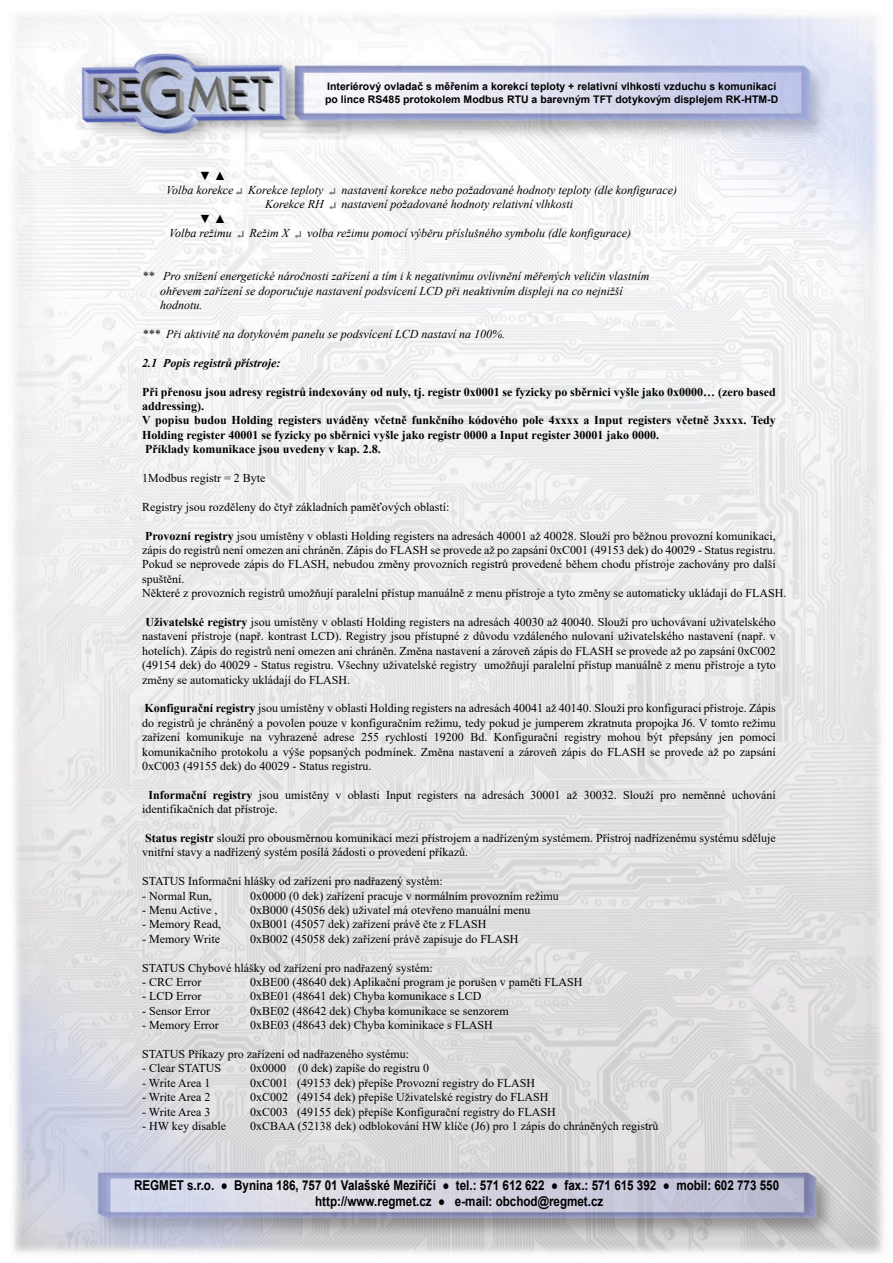
<style>
.page{position:relative;width:893px;height:1263px;background:#fff}
.page>*{position:absolute;margin:0;border:0;box-sizing:border-box;transform-origin:0 0}
.t1{font:700 13.5px/16.2px "Arial";color:#000;text-align:center;scale:.86 1}
.t2{font:12px/14.4px "Times New Roman";color:#000}
.t3{font:italic 12px/14.4px "Times New Roman";color:#000}
.t4{font:700 12px/14.4px "Times New Roman";color:#000}
.t5{font:italic 700 12px "Times New Roman";color:#000}
.t6{font:700 10.5px/12.6px "Arial";color:#000}
.s1{color:#898989}
.s2{font-weight:700}
</style>
<div class="page">
<img style="left:13px;top:14px;width:871px;height:1240px">
<svg style="left:236px;top:188px;width:6px;height:7px"></svg>
<svg style="left:329px;top:188px;width:6px;height:7px"></svg>
<svg style="left:329px;top:202px;width:6px;height:7px"></svg>
<svg style="left:237px;top:231px;width:6px;height:7px"></svg>
<svg style="left:295px;top:231px;width:6px;height:7px"></svg>
<p class="t6" style="left:325px;top:80px;width:455px">Interiérový ovladač s měřením a korekcí teploty + relativní vlhkosti vzduchu s komunikací po lince RS485 protokolem Modbus RTU a barevným TFT dotykovým displejem RK-HTM-D</p>
<p class="t3" style="left:199px;top:168px;width:28px">▼ ▲</p>
<p class="t3" style="left:166px;top:182px;width:513px">Volba korekce <span class="s1">↵</span> Korekce teploty <span class="s1">↵</span> nastavení korekce nebo požadované hodnoty teploty (dle konfigurace)</p>
<p class="t3" style="left:265px;top:197px;width:309px">Korekce RH <span class="s1">↵</span> nastavení požadované hodnoty relativní vlhkosti</p>
<p class="t3" style="left:169px;top:211px;width:463px;text-indent:30px">▼ ▲<br>Volba režimu <span class="s1">↵</span> Režim X <span class="s1">↵</span> volba režimu pomocí výběru příslušného symbolu (dle konfigurace)</p>
<p class="t3" style="left:160px;top:269px;width:491px;text-indent:-18px">** Pro snížení energetické náročnosti zařízení a tím i k negativnímu ovlivnění měřených veličin vlastním ohřevem zařízení se doporučuje nastavení podsvícení LCD při neaktivním displeji na co nejnižší hodnotu.</p>
<p class="t3" style="left:142px;top:326px;width:364px">*** Při aktivitě na dotykovém panelu se podsvícení LCD nastaví na 100%.</p>
<p class="t5" style="left:142px;top:354px;width:140px">2.1 Popis registrů přístroje:</p>
<p class="t4" style="left:142px;top:384px;width:635px">Při přenosu jsou adresy registrů indexovány od nuly, tj. registr 0x0001 se fyzicky po sběrnici vyšle jako 0x0000… (zero based addressing).<br>V popisu budou Holding registers uváděny včetně funkčního kódového pole 4xxxx a Input registers včetně 3xxxx. Tedy Holding register 40001 se fyzicky po sběrnici vyšle jako registr 0000 a Input register 30001 jako 0000.<br>Příklady komunikace jsou uvedeny v kap. 2.8.</p>
<p class="t2" style="left:142px;top:470px;width:125px">1Modbus registr = 2 Byte</p>
<p class="t2" style="left:142px;top:499px;width:309px">Registry jsou rozděleny do čtyř základních paměťových oblastí:</p>
<p class="t2" style="left:142px;top:528px;width:646px"><span class="s2">Provozní registry</span> jsou umístěny v oblasti Holding registers na adresách 40001 až 40028. Slouží pro běžnou provozní komunikaci, zápis do registrů není omezen ani chráněn. Zápis do FLASH se provede až po zapsání 0xC001 (49153 dek) do 40029 - Status registru.<br>Pokud se neprovede zápis do FLASH, nebudou změny provozních registrů provedené během chodu přístroje zachovány pro další spuštění.<br>Některé z provozních registrů umožňují paralelní přístup manuálně z menu přístroje a tyto změny se automaticky ukládají do FLASH.</p>
<p class="t2" style="left:142px;top:614px;width:635px;text-align:justify"><span class="s2">Uživatelské registry</span> jsou umístěny v oblasti Holding registers na adresách 40030 až 40040. Slouží pro uchovávaní uživatelského nastavení přístroje (např. kontrast LCD). Registry jsou přístupné z důvodu vzdáleného nulovaní uživatelského nastavení (např. v hotelích). Zápis do registrů není omezen ani chráněn. Změna nastavení a zároveň zápis do FLASH se provede až po zapsání 0xC002 (49154 dek) do 40029 - Status registru. Všechny uživatelské registry umožňují paralelní přístup manuálně z menu přístroje a tyto změny se automaticky ukládají do FLASH.</p>
<p class="t2" style="left:142px;top:701px;width:635px;text-align:justify"><span class="s2">Konfigurační registry</span> jsou umístěny v oblasti Holding registers na adresách 40041 až 40140. Slouží pro konfiguraci přístroje. Zápis do registrů je chráněný a povolen pouze v konfiguračním režimu, tedy pokud je jumperem zkratnuta propojka J6. V tomto režimu zařízení komunikuje na vyhrazené adrese 255 rychlostí 19200 Bd. Konfigurační registry mohou být přepsány jen pomocí komunikačního protokolu a výše popsaných podmínek. Změna nastavení a zároveň zápis do FLASH se provede až po zapsání 0xC003 (49155 dek) do 40029 - Status registru.</p>
<p class="t2" style="left:142px;top:787px;width:635px;text-indent:6px"><span class="s2">Informační registry</span> jsou umístěny v oblasti Input registers na adresách 30001 až 30032. Slouží pro neměnné uchování identifikačních dat přístroje.</p>
<p class="t2" style="left:142px;top:830px;width:635px"><span class="s2">Status registr</span> slouží pro obousměrnou komunikaci mezi přístrojem a nadřízeným systémem. Přístroj nadřízenému systému sděluje vnitřní stavy a nadřízený systém posílá žádosti o provedení příkazů.</p>
<p class="t2" style="left:142px;top:874px;width:302px">STATUS Informační hlášky od zařízení pro nadřazený systém:</p>
<p class="t2" style="left:142px;top:888px;width:71px">- Normal Run,</p>
<p class="t2" style="left:250px;top:888px;width:310px">0x0000 (0 dek) zařízení pracuje v normálním provozním režimu</p>
<p class="t2" style="left:142px;top:902px;width:77px">- Menu Active ,</p>
<p class="t2" style="left:250px;top:902px;width:282px">0xB000 (45056 dek) uživatel má otevřeno manuální menu</p>
<p class="t2" style="left:142px;top:917px;width:80px">- Memory Read,</p>
<p class="t2" style="left:250px;top:917px;width:238px">0xB001 (45057 dek) zařízení právě čte z FLASH</p>
<p class="t2" style="left:142px;top:931px;width:79px">- Memory Write</p>
<p class="t2" style="left:250px;top:931px;width:270px">0xB002 (45058 dek) zařízení právě zapisuje do FLASH</p>
<p class="t2" style="left:142px;top:960px;width:292px">STATUS Chybové hlášky od zařízení pro nadřazený systém:</p>
<p class="t2" style="left:142px;top:974px;width:61px">- CRC Error</p>
<p class="t2" style="left:250px;top:974px;width:334px">0xBE00 (48640 dek) Aplikační program je porušen v paměti FLASH</p>
<p class="t2" style="left:142px;top:989px;width:61px">- LCD Error</p>
<p class="t2" style="left:250px;top:989px;width:233px">0xBE01 (48641 dek) Chyba komunikace s LCD</p>
<p class="t2" style="left:142px;top:1003px;width:69px">- Sensor Error</p>
<p class="t2" style="left:250px;top:1003px;width:260px">0xBE02 (48642 dek) Chyba komunikace se senzorem</p>
<p class="t2" style="left:142px;top:1018px;width:78px">- Memory Error</p>
<p class="t2" style="left:250px;top:1018px;width:244px">0xBE03 (48643 dek) Chyba kominikace s FLASH</p>
<p class="t2" style="left:142px;top:1046px;width:268px">STATUS Příkazy pro zařízení od nadřazeného systému:</p>
<p class="t2" style="left:142px;top:1061px;width:81px">- Clear STATUS</p>
<p class="t2" style="left:250px;top:1061px;width:180px">0x0000 (0 dek) zapíše do registru 0</p>
<p class="t2" style="left:142px;top:1075px;width:70px">- Write Area 1</p>
<p class="t2" style="left:250px;top:1075px;width:286px">0xC001 (49153 dek) přepíše Provozní registry do FLASH</p>
<p class="t2" style="left:142px;top:1090px;width:70px">- Write Area 2</p>
<p class="t2" style="left:250px;top:1090px;width:300px">0xC002 (49154 dek) přepíše Uživatelské registry do FLASH</p>
<p class="t2" style="left:142px;top:1104px;width:70px">- Write Area 3</p>
<p class="t2" style="left:250px;top:1104px;width:307px">0xC003 (49155 dek) přepíše Konfigurační registry do FLASH</p>
<p class="t2" style="left:142px;top:1118px;width:86px">- HW key disable</p>
<p class="t2" style="left:250px;top:1118px;width:410px">0xCBAA (52138 dek) odblokování HW klíče (J6) pro 1 zápis do chráněných registrů</p>
<p class="t1" style="left:134px;top:1177px;width:751px">REGMET s.r.o. ● Bynina 186, 757 01 Valašské Meziříčí ● tel.: 571 612 622 ● fax.: 571 615 392 ● mobil: 602 773 550 http://www.regmet.cz ● e-mail: obchod@regmet.cz</p>
</div>
